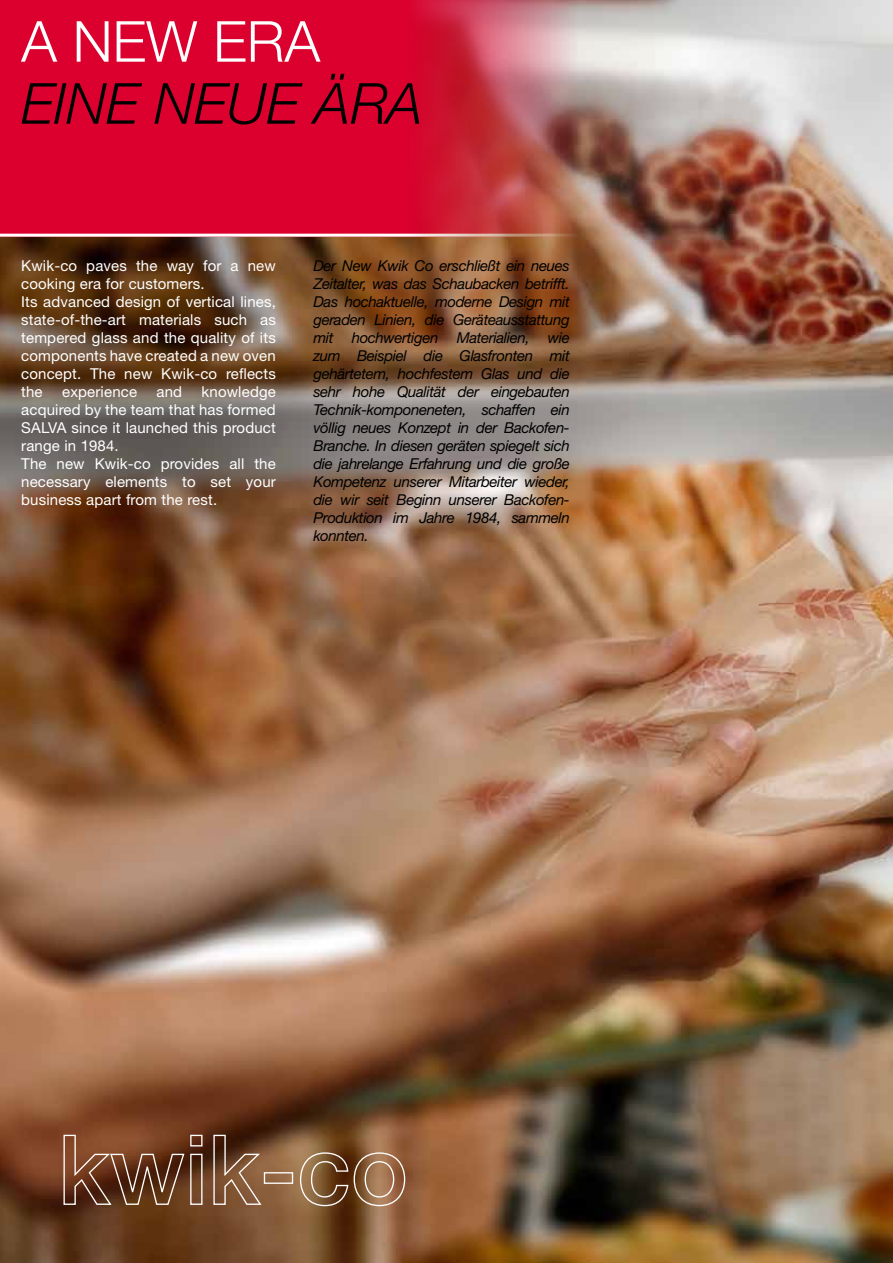
<style>
.page{position:relative;width:893px;height:1263px;background:#fff}
.page>*{position:absolute;margin:0;border:0;box-sizing:border-box;transform-origin:0 0}
.t1{font:italic 300 56.55px "Helvetica Neue LT Std";color:#000}
.t2{font:300 56.55px "Helvetica Neue LT Std";color:#fff}
.t3{font:italic 15px/18px "Helvetica Neue LT Std";letter-spacing:-.025em;color:#000;text-align:justify}
.t4{font:15px/18px "Helvetica Neue LT Std";letter-spacing:.01em;color:#fff}
</style>
<div class="page">
<img style="left:0;top:0;width:893px;height:1263px">
<svg style="left:63px;top:1134px;width:140px;height:72px;background:#784b33"></svg>
<svg style="left:213px;top:1134px;width:50px;height:71px;background:#7d5941"></svg>
<div style="left:264px;top:1172px;width:29px;height:12px;border:1px solid #fff"></div>
<svg style="left:299px;top:1152px;width:107px;height:55px;background:#916b4b"></svg>
<img style="left:0;top:0;width:655px;height:237px">
<hr style="left:0;top:234px;width:578px;height:3px;background:#fff">
<h1 class="t2" style="left:21px;top:7px;width:300px">A NEW ERA</h1>
<h1 class="t1" style="left:21px;top:70px;width:403px">EINE NEUE ÄRA</h1>
<p class="t4" style="left:21px;top:256px;width:256px">Kwik-co paves the way for a new cooking era for customers.<br>Its advanced design of vertical lines, state-of-the-art materials such as tempered glass and the quality of its components have created a new oven concept. The new Kwik-co reflects the</p>
<p class="t4" style="left:21px;top:382px;width:256px;text-indent:180px">knowledge acquired by the team that has formed<br>SALVA since it launched this product range in 1984.<br>The new Kwik-co provides all the necessary elements to set your business apart from the rest.</p>
<p class="t4" style="left:62px;top:382px;width:76px">experience</p>
<p class="t4" style="left:157px;top:382px;width:27px">and</p>
<p class="t3" style="left:313px;top:256px;width:258px">Der New Kwik Co erschließt ein neues Zeitalter, was das Schaubacken betrifft.<br>Das hochaktuelle, moderne Design mit geraden Linien, die Geräteausstattung mit hochwertigen Materialien, wie zum Beispiel die Glasfronten mit gehärtetem, hochfestem Glas und die sehr hohe Qualität der eingebauten Technik-komponeneten, schaffen ein völlig neues Konzept in der Backofen-Branche. In diesen geräten spiegelt sich die jahrelange Erfahrung und die große Kompetenz unserer Mitarbeiter wieder, die wir seit Beginn unserer Backofen-Produktion im Jahre 1984, sammeln konnten.</p>
</div>
